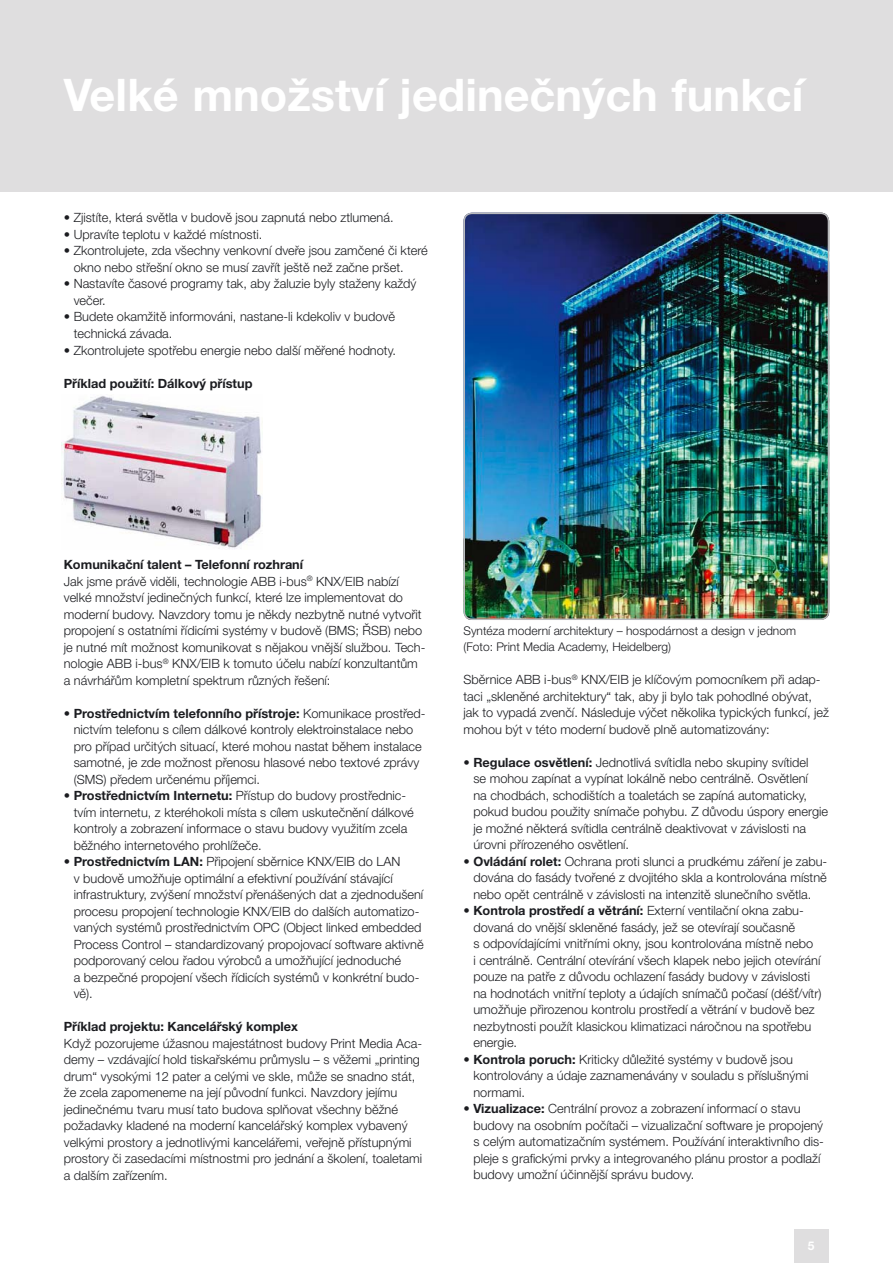
<style>
.page{position:relative;width:893px;height:1263px;background:#fff}
.page>*{position:absolute;margin:0;border:0;box-sizing:border-box;transform-origin:0 0}
.t1{font:700 45px "Helvetica Neue CE";color:#fff}
.t2{font:300 12.75px/16.5px "Helvetica Neue CE";color:#1b1c20}
.t3{font:700 12.75px "Helvetica Neue CE";color:#1b1c20}
.t4{font:300 12px/16.5px "Helvetica Neue CE";color:#1b1c20}
.t5{font:700 12px "Helvetica Neue CE";color:#fff}
.s1{font-weight:700}
</style>
<div class="page">
<div style="left:0;top:0;width:893px;height:191px;background:#dfdedf"></div>
<img style="left:463px;top:213px;width:366px;height:407px;border-radius:9px">
<div style="left:463px;top:213px;width:366px;height:407px;border:2px solid #b8b9bc;border-radius:8px"></div>
<img style="left:62px;top:396px;width:201px;height:153px">
<div style="left:794px;top:1229px;width:34px;height:33px;background:#dfdedf"></div>
<h1 class="t1" style="left:64px;top:79px;width:741px">Velké množství jedinečných funkcí</h1>
<p class="t2" style="left:64px;top:211px;width:331px">• Zjistíte, která světla v budově jsou zapnutá nebo ztlumená.</p>
<p class="t2" style="left:64px;top:227px;width:200px">• Upravíte teplotu v každé místnosti.</p>
<p class="t2" style="left:74px;top:244px;width:356px;text-indent:-10px">• Zkontrolujete, zda všechny venkovní dveře jsou zamčené či které okno nebo střešní okno se musí zavřít ještě než začne pršet.</p>
<p class="t2" style="left:74px;top:277px;width:344px;text-indent:-10px">• Nastavíte časové programy tak, aby žaluzie byly staženy každý večer.</p>
<p class="t2" style="left:74px;top:310px;width:323px;text-indent:-10px">• Budete okamžitě informováni, nastane-li kdekoliv v budově technická závada.</p>
<p class="t2" style="left:64px;top:343px;width:334px">• Zkontrolujete spotřebu energie nebo další měřené hodnoty.</p>
<p class="t3" style="left:64px;top:378px;width:190px">Příklad použití: Dálkový přístup</p>
<p class="t2" style="left:64px;top:557px;width:363px"><span class="s1">Komunikační talent – Telefonní rozhraní<br></span>Jak jsme právě viděli, technologie ABB i-bus<sup>®</sup> KNX/EIB nabízí velké množství jedinečných funkcí, které lze implementovat do moderní budovy. Navzdory tomu je někdy nezbytně nutné vytvořit propojení s ostatními řídicími systémy v budově (BMS; ŘSB) nebo je nutné mít možnost komunikovat s nějakou vnější službou. Tech&shy;nologie ABB i-bus<sup>®</sup> KNX/EIB k tomuto účelu nabízí konzultantům a návrhářům kompletní spektrum různých řešení:</p>
<p class="t2" style="left:74px;top:706px;width:353px;text-indent:-10px"><span class="s1">• Prostřednictvím telefonního přístroje:</span> Komunikace prostřed&shy;nictvím telefonu s cílem dálkové kontroly elektroinstalace nebo pro případ určitých situací, které mohou nastat během instalace samotné, je zde možnost přenosu hlasové nebo textové zprávy (SMS) předem určenému příjemci.</p>
<p class="t2" style="left:74px;top:788px;width:342px;text-indent:-10px"><span class="s1">• Prostřednictvím Internetu:</span> Přístup do budovy prostřednic&shy;tvím internetu, z kteréhokoli místa s cílem uskutečnění dálkové kontroly a zobrazení informace o stavu budovy využitím zcela běžného internetového prohlížeče.</p>
<p class="t2" style="left:74px;top:854px;width:351px;text-indent:-10px"><span class="s1">• Prostřednictvím LAN:</span> Připojení sběrnice KNX/EIB do LAN<br>v budově umožňuje optimální a efektivní používání stávající infrastruktury, zvýšení množství přenášených dat a zjednodušení procesu propojení technologie KNX/EIB do dalších automatizo&shy;vaných systémů prostřednictvím OPC (Object linked embedded Process Control – standardizovaný propojovací software aktivně podporovaný celou řadou výrobců a umožňující jednoduché<br>a bezpečné propojení všech řídicích systémů v konkrétní budo&shy;vě).</p>
<p class="t3" style="left:64px;top:1022px;width:236px">Příklad projektu: Kancelářský komplex</p>
<p class="t2" style="left:64px;top:1036px;width:360px">Když pozorujeme úžasnou majestátnost budovy Print Media Aca&shy;demy – vzdávající hold tiskařskému průmyslu – s věžemi „printing drum“ vysokými 12 pater a celými ve skle, může se snadno stát, že zcela zapomeneme na její původní funkci. Navzdory jejímu jedinečnému tvaru musí tato budova splňovat všechny běžné požadavky kladené na moderní kancelářský komplex vybavený velkými prostory a jednotlivými kancelářemi, veřejně přístupnými prostory či zasedacími místnostmi pro jednání a školení, toaletami a dalším zařízením.</p>
<p class="t4" style="left:463px;top:623px;width:334px">Syntéza moderní architektury – hospodárnost a design v jednom (Foto: Print Media Academy, Heidelberg)</p>
<p class="t2" style="left:463px;top:673px;width:367px">Sběrnice ABB i-bus<sup>®</sup> KNX/EIB je klíčovým pomocníkem při adap&shy;taci „skleněné architektury“ tak, aby ji bylo tak pohodlné obývat, jak to vypadá zvenčí. Následuje výčet několika typických funkcí, jež mohou být v této moderní budově plně automatizovány:</p>
<p class="t2" style="left:473px;top:755px;width:356px;text-indent:-10px"><span class="s1">• Regulace osvětlení:</span> Jednotlivá svítidla nebo skupiny svítidel<br>se mohou zapínat a vypínat lokálně nebo centrálně. Osvětlení<br>na chodbách, schodištích a toaletách se zapíná automaticky, pokud budou použity snímače pohybu. Z důvodu úspory energie je možné některá svítidla centrálně deaktivovat v závislosti na úrovni přírozeného osvětlení.</p>
<p class="t2" style="left:473px;top:854px;width:355px;text-align:justify;text-indent:-10px"><span class="s1">• Ovládání rolet:</span> Ochrana proti slunci a prudkému záření je zabu&shy;dována do fasády tvořené z dvojitého skla a kontrolována místně nebo opět centrálně v závislosti na intenzitě slunečního světla.</p>
<p class="t2" style="left:473px;top:904px;width:350px;text-indent:-10px"><span class="s1">• Kontrola prostředí a větrání:</span> Externí ventilační okna zabu&shy;dovaná do vnější skleněné fasády, jež se otevírají současně<br>s odpovídajícími vnitřními okny, jsou kontrolována místně nebo<br>i centrálně. Centrální otevírání všech klapek nebo jejich otevírání pouze na patře z důvodu ochlazení fasády budovy v závislosti na hodnotách vnitřní teploty a údajích snímačů počasí (déšť/vítr) umožňuje přirozenou kontrolu prostředí a větrání v budově bez nezbytnosti použít klasickou klimatizaci náročnou na spotřebu energie.</p>
<p class="t2" style="left:473px;top:1052px;width:336px;text-indent:-10px"><span class="s1">• Kontrola poruch:</span> Kriticky důležité systémy v budově jsou kontrolovány a údaje zaznamenávány v souladu s příslušnými normami.</p>
<p class="t2" style="left:473px;top:1102px;width:352px;text-indent:-10px"><span class="s1">• Vizualizace:</span> Centrální provoz a zobrazení informací o stavu budovy na osobním počítači – vizualizační software je propojený s celým automatizačním systémem. Používání interaktivního dis&shy;pleje s grafickými prvky a integrovaného plánu prostor a podlaží budovy umožní účinnější správu budovy.</p>
<p class="t5" style="left:808px;top:1242px;width:8px">5</p>
</div>
